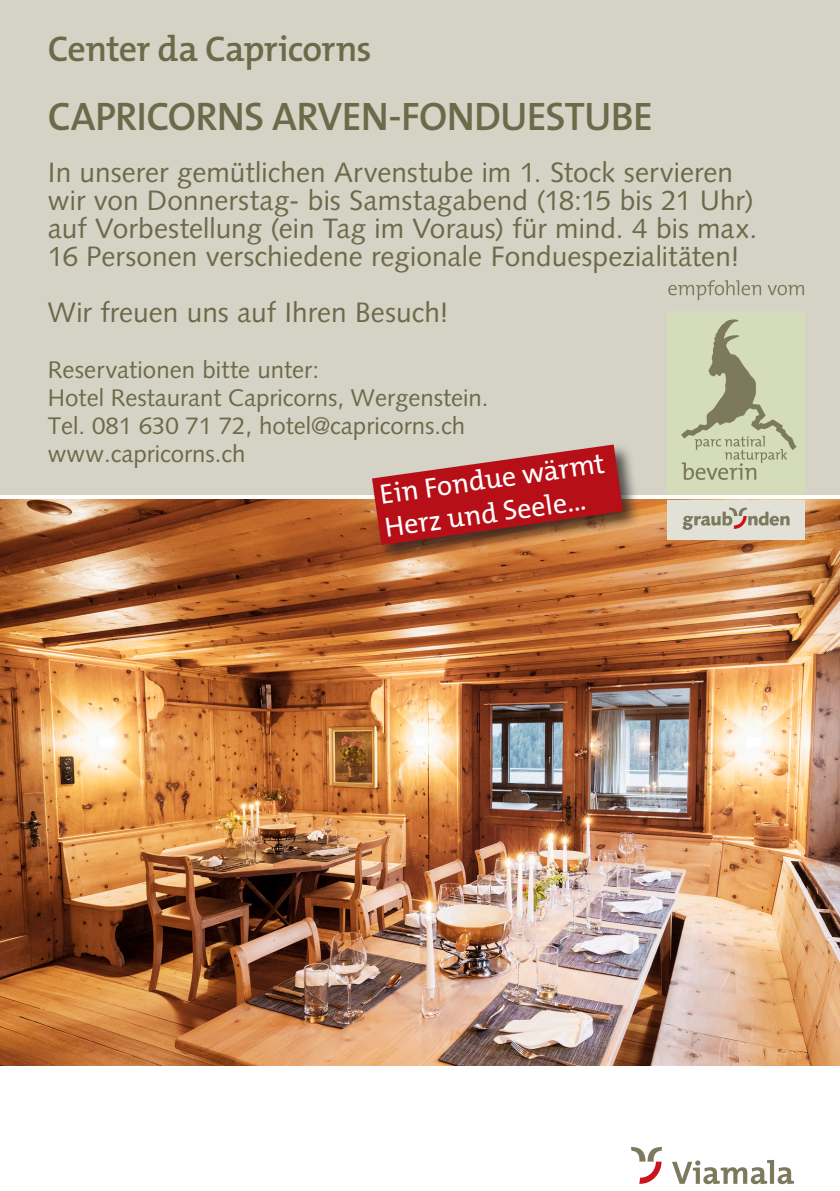
<style>
.page{position:relative;width:840px;height:1191px;background:#fff}
.page>*{position:absolute;margin:0;border:0;box-sizing:border-box;transform-origin:0 0}
.t1{font:600 40px "The Mix B6";letter-spacing:-.02em;color:#6d6a4a}
.t2{font:600 36px "The Mix B6";letter-spacing:-.02em;color:#6d6a4a}
.t3{font:28px/28px "Syntax LT Std";letter-spacing:.005em;color:#6d6a4a}
.t4{font:28px/33.6px "The Mix B5 Plain";color:#fff}
.t5{font:24px/28px "Syntax LT Std";color:#6d6a4a}
</style>
<div class="page">
<div style="left:0;top:0;width:839px;height:495px;background:#d4d3c5"></div>
<svg style="left:631px;top:1147px;width:30px;height:36px"></svg>
<svg style="left:672px;top:1160px;width:121px;height:24px"></svg>
<img style="left:0;top:500px;width:839px;height:565px">
<div style="left:667px;top:311px;width:137px;height:183px;background:#d5dcb9"></div>
<svg style="left:681px;top:319px;width:115px;height:161px"></svg>
<div style="left:667px;top:500px;width:137px;height:39px;background:#e1e1d7"></div>
<svg style="left:682px;top:507px;width:107px;height:23px"></svg>
<svg style="left:668px;top:280px;width:92px;height:20px"></svg>
<svg style="left:767px;top:285px;width:36px;height:10px"></svg>
<div style="left:369px;top:442px;width:272px;height:121px;background:#231f20;opacity:.75"></div>
<svg style="left:372px;top:444px;width:250px;height:101px"></svg>
<p class="t2" style="left:48px;top:30px;width:325px">Center da Capricorns</p>
<p class="t1" style="left:48px;top:95px;width:606px">CAPRICORNS ARVEN-FONDUESTUBE</p>
<p class="t3" style="left:48px;top:158px;width:710px">In unserer gemütlichen Arvenstube im 1. Stock servieren wir von Donnerstag- bis Samstagabend (18:15 bis 21 Uhr) auf Vorbestellung (ein Tag im Voraus) für mind. 4 bis max.<br>16 Personen verschiedene regionale Fonduespezialitäten!</p>
<p class="t3" style="left:48px;top:298px;width:402px">Wir freuen uns auf Ihren Besuch!</p>
<p class="t5" style="left:48px;top:355px;width:442px">Reservationen bitte unter:<br>Hotel Restaurant Capricorns, Wergenstein.<br>Tel. 081 630 71 72, hotel@capricorns.ch www.capricorns.ch</p>
<p class="t4" style="left:377px;top:478px;width:228px;rotate:-8deg">Ein Fondue wärmt<br>Herz und Seele...</p>
</div>
